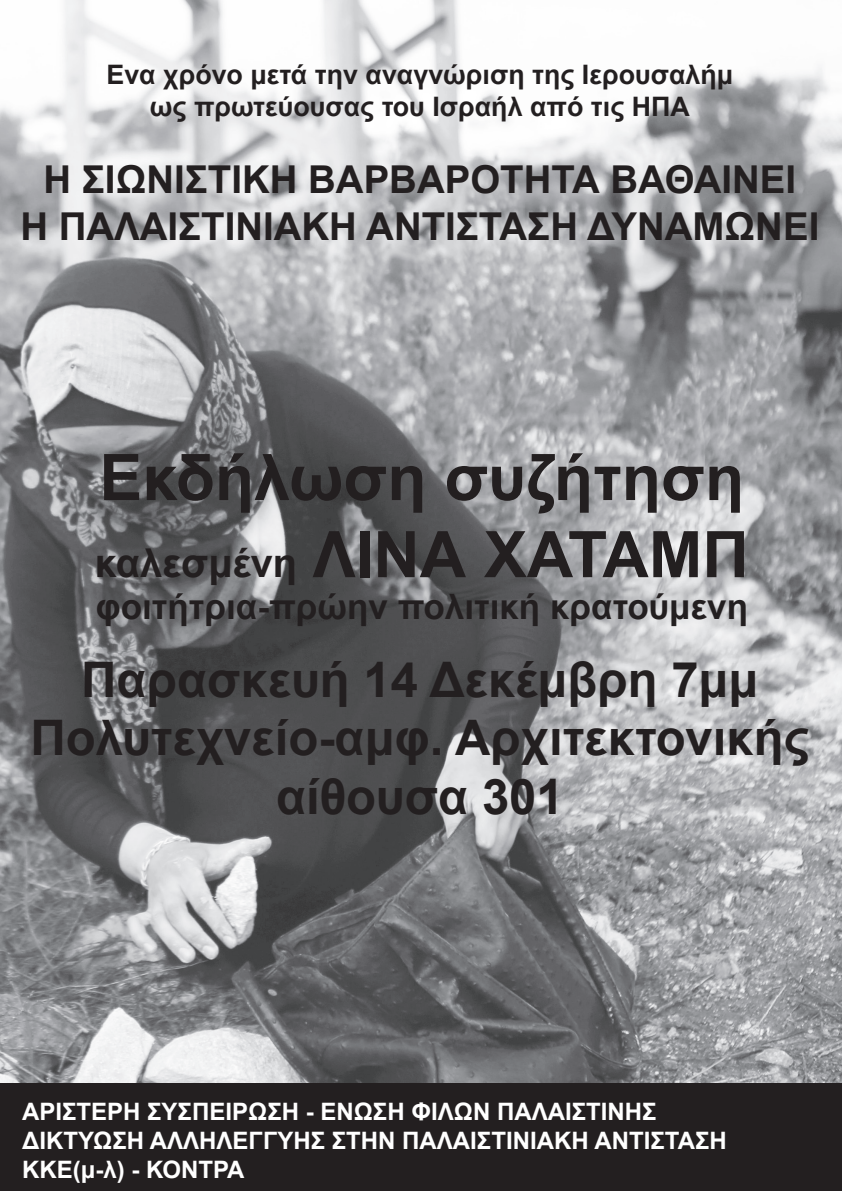
<style>
.page{position:relative;width:842px;height:1191px;background:#fff}
.page>*{position:absolute;margin:0;border:0;box-sizing:border-box;transform-origin:0 0}
.t1{font:700 64.2px/77.1px "Arial";color:#231f20}
.t2{font:700 49px/58.8px "Arial";color:#231f20;text-align:center}
.t3{font:700 38.4px/46.1px "Arial";color:#231f20;text-align:center}
.t4{font:700 35px "Arial";color:#231f20}
.t5{font:700 26.8px/32.2px "Arial";color:#231f20;text-align:center}
.t6{font:700 24px/28.8px "Arial";color:#fff}
.s1{font-size:39.8px}
</style>
<div class="page">
<img style="left:0;top:0;width:842px;height:1083px">
<div style="left:0;top:1083px;width:842px;height:108px;background:#231f20"></div>
<p class="t5" style="left:107px;top:58px;width:628px">Ενα χρόνο μετά την αναγνώριση της Ιερουσαλήμ ως πρωτεύουσας του Ισραήλ από τις ΗΠΑ</p>
<h3 class="t3" style="left:20px;top:157px;width:800px">Η ΣΙΩΝΙΣΤΙΚΗ ΒΑΡΒΑΡΟΤΗΤΑ ΒΑΘΑΙΝΕΙ<br>Η ΠΑΛΑΙΣΤΙΝΙΑΚΗ ΑΝΤΙΣΤΑΣΗ ΔΥΝΑΜΩΝΕΙ</h3>
<h1 class="t1" style="left:95px;top:440px;width:655px">Εκδήλωση συζήτηση <span class="s1">καλεσμένη</span> ΛΙΝΑ ΧΑΤΑΜΠ</h1>
<h3 class="t4" style="left:96px;top:582px;width:654px">φοιτήτρια-πρώην πολιτική κρατούμενη</h3>
<h2 class="t2" style="left:31px;top:650px;width:780px">Παρασκευή 14 Δεκέμβρη 7μμ<br>Πολυτεχνείο-αμφ. Αρχιτεκτονικής αίθουσα 301</h2>
<p class="t6" style="left:22px;top:1097px;width:706px">ΑΡΙΣΤΕΡΗ ΣΥΣΠΕΙΡΩΣΗ - ΕΝΩΣΗ ΦΙΛΩΝ ΠΑΛΑΙΣΤΙΝΗΣ<br>ΔΙΚΤΥΩΣΗ ΑΛΛΗΛΕΓΓΥΗΣ ΣΤΗΝ ΠΑΛΑΙΣΤΙΝΙΑΚΗ ΑΝΤΙΣΤΑΣΗ<br>ΚΚΕ(μ-λ) - ΚΟΝΤΡΑ</p>
</div>
